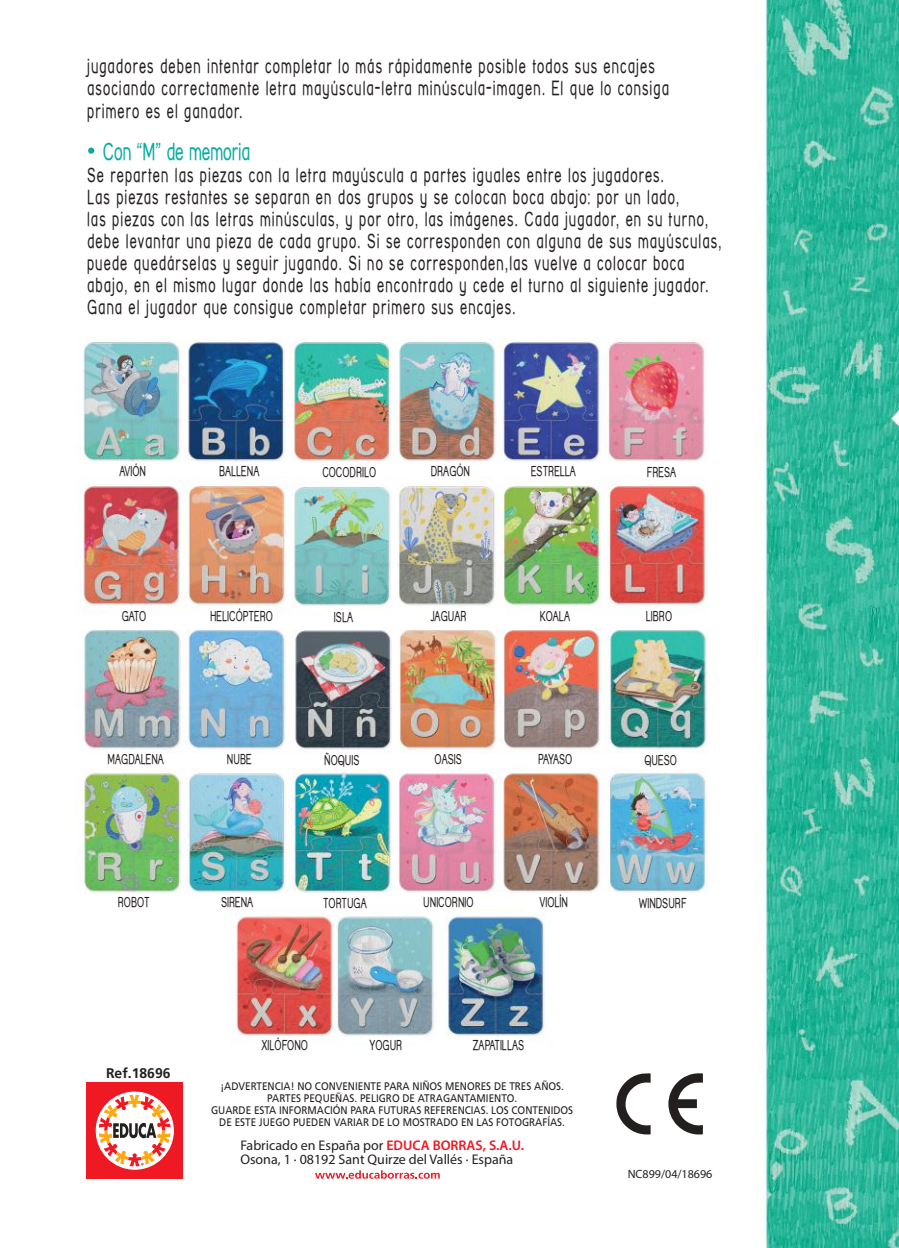
<style>
.page{position:relative;width:899px;height:1248px;background:#fff}
.page>*{position:absolute;margin:0;border:0;box-sizing:border-box;transform-origin:0 0}
.t1{font:24px "Street Corner Narrow";color:#09aba0}
.t2{font:20px/22px "Street Corner Narrow";letter-spacing:.055em;color:#241f1f}
.t3{font:14px "Street Corner Narrow";color:#241f1f}
.t4{font:14px/14px "Myriad Pro";color:#241f1f}
.t5{font:700 14px "Frutiger";color:#241f1f}
.t6{font:12px "Myriad Pro";color:#241f1f}
.t7{font:11px/12px "Frutiger LT Std";color:#241f1f;text-align:center;scale:.9 1}
.s1{font-weight:600;color:#ef1923}
</style>
<div class="page">
<img style="left:76px;top:0;width:823px;height:1247px">
<svg style="left:615px;top:1071px;width:35px;height:64px"></svg>
<svg style="left:668px;top:1072px;width:35px;height:62px"></svg>
<div style="left:86px;top:1082px;width:97px;height:96px;background:#ef1923"></div>
<svg style="left:96px;top:1091px;width:77px;height:78px"></svg>
<div style="left:96px;top:1091px;width:78px;height:78px;border:1px solid #fff;border-radius:50%"></div>
<svg style="left:99px;top:1094px;width:71px;height:72px"></svg>
<svg style="left:315px;top:1170px;width:125px;height:8px"></svg>
<div style="left:88px;top:147px;width:6px;height:7px;background:#09aba0;border-radius:50%"></div>
<p class="t2" style="left:87px;top:55px;width:583px">jugadores deben intentar completar lo más rápidamente posible todos sus encajes asociando correctamente letra mayúscula-letra minúscula-imagen. El que lo consiga primero es el ganador.</p>
<p class="t1" style="left:103px;top:137px;width:149px">Con “M” de memoria</p>
<p class="t2" style="left:87px;top:163px;width:636px">Se reparten las piezas con la letra mayúscula a partes iguales entre los jugadores.<br>Las piezas restantes se separan en dos grupos y se colocan boca abajo: por un lado,<br>las piezas con las letras minúsculas, y por otro, las imágenes. Cada jugador, en su turno, debe levantar una pieza de cada grupo. Si se corresponden con alguna de sus mayúsculas, puede quedárselas y seguir jugando. Si no se corresponden,las vuelve a colocar boca abajo, en el mismo lugar donde las había encontrado y cede el turno al siguiente jugador.<br>Gana el jugador que consigue completar primero sus encajes.</p>
<p class="t3" style="left:119px;top:463px;width:28px">AVIÓN</p>
<p class="t3" style="left:219px;top:463px;width:42px">BALLENA</p>
<p class="t3" style="left:322px;top:464px;width:55px">COCODRILO</p>
<p class="t3" style="left:431px;top:463px;width:41px">DRAGÓN</p>
<p class="t3" style="left:531px;top:463px;width:46px">ESTRELLA</p>
<p class="t3" style="left:647px;top:464px;width:31px">FRESA</p>
<p class="t3" style="left:122px;top:608px;width:26px">GATO</p>
<p class="t3" style="left:210px;top:608px;width:64px">HELICÓPTERO</p>
<p class="t3" style="left:334px;top:608px;width:21px">ISLA</p>
<p class="t3" style="left:430px;top:608px;width:38px">JAGUAR</p>
<p class="t3" style="left:539px;top:608px;width:32px">KOALA</p>
<p class="t3" style="left:646px;top:608px;width:28px">LIBRO</p>
<p class="t3" style="left:108px;top:751px;width:58px">MAGDALENA</p>
<p class="t3" style="left:227px;top:751px;width:26px">NUBE</p>
<p class="t3" style="left:324px;top:752px;width:37px">ÑOQUIS</p>
<p class="t3" style="left:434px;top:751px;width:29px">OASIS</p>
<p class="t3" style="left:538px;top:751px;width:35px">PAYASO</p>
<p class="t3" style="left:644px;top:751px;width:34px">QUESO</p>
<p class="t3" style="left:118px;top:894px;width:33px">ROBOT</p>
<p class="t3" style="left:221px;top:894px;width:34px">SIRENA</p>
<p class="t3" style="left:323px;top:894px;width:45px">TORTUGA</p>
<p class="t3" style="left:423px;top:894px;width:52px">UNICORNIO</p>
<p class="t3" style="left:539px;top:894px;width:30px">VIOLÍN</p>
<p class="t3" style="left:638px;top:894px;width:49px">WINDSURF</p>
<p class="t5" style="left:106px;top:1064px;width:66px">Ref.18696</p>
<p class="t3" style="left:261px;top:1037px;width:48px">XILÓFONO</p>
<p class="t3" style="left:369px;top:1036px;width:34px">YOGUR</p>
<p class="t3" style="left:473px;top:1036px;width:53px">ZAPATILLAS</p>
<p class="t7" style="left:211px;top:1079px;width:404px">¡ADVERTENCIA! NO CONVENIENTE PARA NIÑOS MENORES DE TRES AÑOS.<br>PARTES PEQUEÑAS. PELIGRO DE ATRAGANTAMIENTO.<br>GUARDE ESTA INFORMACIÓN PARA FUTURAS REFERENCIAS. LOS CONTENIDOS DE ESTE JUEGO PUEDEN VARIAR DE LO MOSTRADO EN LAS FOTOGRAFÍAS.</p>
<p class="t4" style="left:240px;top:1138px;width:285px">Fabricado en España por <span class="s1">EDUCA BORRAS, S.A.U.<br></span>Osona, 1 · 08192 Sant Quirze del Vallés · España</p>
<p class="t6" style="left:627px;top:1166px;width:86px">NC899/04/18696</p>
</div>
